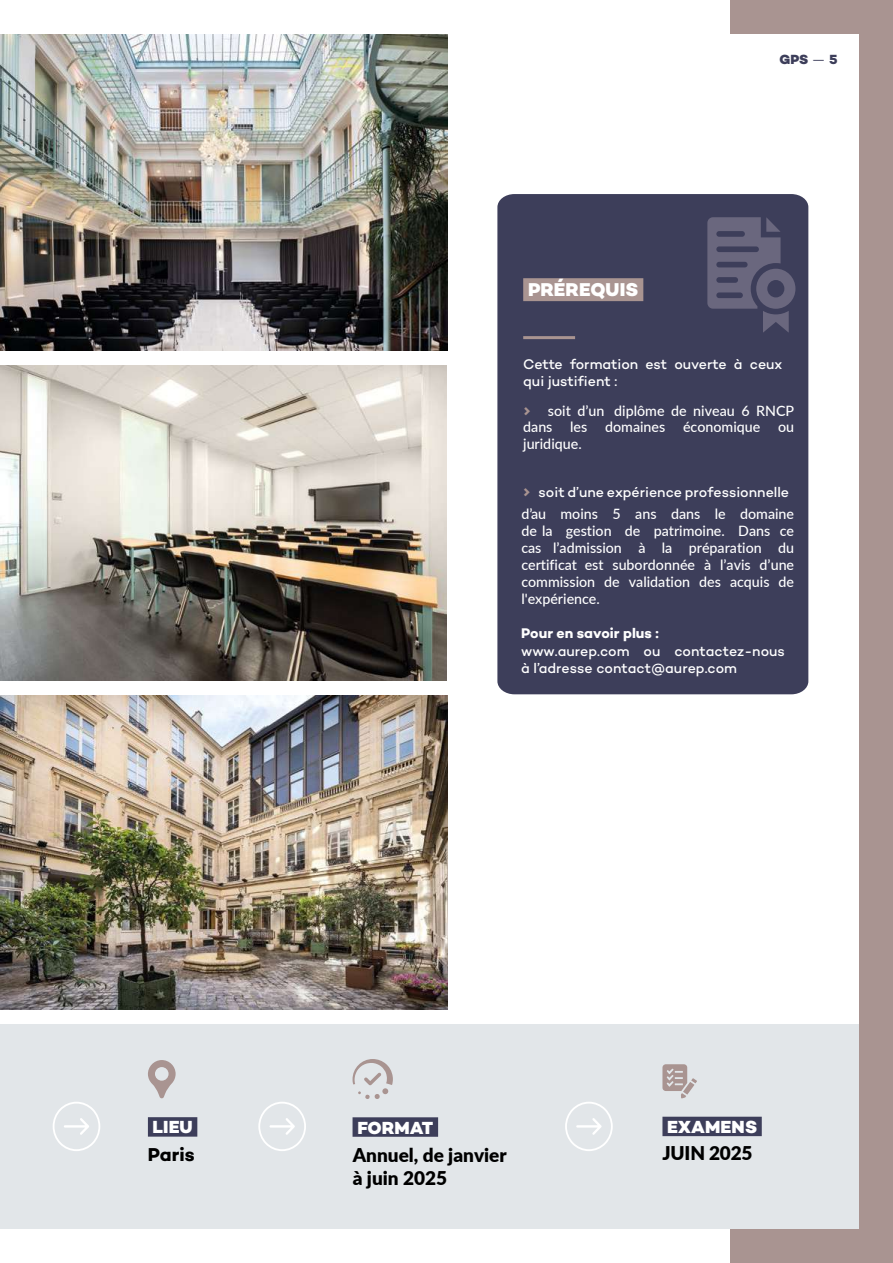
<style>
.page{position:relative;width:893px;height:1263px;background:#fff}
.page>*{position:absolute;margin:0;border:0;box-sizing:border-box;transform-origin:0 0}
.t1{font:900 18.9px/23.1px "Lato";color:#000}
.t2{font:800 18.9px "Campton";letter-spacing:.005em;color:#fff}
.t3{font:700 18.9px "Campton";color:#000}
.t4{font:800 17.85px "Campton";letter-spacing:.01em;color:#fff}
.t5{font:500 14.25px/17.1px "Lato";color:#fff;text-align:justify}
.t6{font:500 14.25px/17.1px "Campton";color:#fff}
.t7{font:700 14.25px "Campton";color:#fff}
.t8{font:800 13.5px "Campton";color:#3d3e5a}
.s1{font-weight:400}
.s2{font-family:"Campton";font-weight:800;color:#a99491}
.s3{font-weight:800;color:#a99491}
</style>
<div class="page">
<div style="left:730px;top:0;width:163px;height:1263px;background:#a99491"></div>
<div style="left:0;top:34px;width:859px;height:1195px;background:#fff"></div>
<div style="left:0;top:1025px;width:859px;height:204px;background:#e2e6e9"></div>
<div style="left:497px;top:194px;width:311px;height:500px;background:#3d3e5a"></div>
<svg style="left:707px;top:217px;width:88px;height:116px;background:#56556e"></svg>
<div style="left:523px;top:278px;width:120px;height:23px;background:#a99491"></div>
<hr style="left:523px;top:336px;width:52px;height:3px;background:#a99491">
<div style="left:148px;top:1117px;width:49px;height:19px;background:#3d3e5a"></div>
<svg style="left:148px;top:1060px;width:28px;height:39px"></svg>
<svg style="left:258px;top:1102px;width:48px;height:49px"></svg>
<svg style="left:53px;top:1102px;width:47px;height:49px"></svg>
<svg style="left:565px;top:1102px;width:48px;height:49px"></svg>
<div style="left:353px;top:1117px;width:85px;height:20px;background:#3d3e5a"></div>
<svg style="left:353px;top:1059px;width:40px;height:40px"></svg>
<div style="left:662px;top:1117px;width:100px;height:19px;background:#3d3e5a"></div>
<svg style="left:662px;top:1064px;width:35px;height:34px"></svg>
<img style="left:0;top:695px;width:448px;height:315px">
<img style="left:0;top:366px;width:446px;height:315px">
<img style="left:0;top:34px;width:448px;height:317px">
<h1 class="t2" style="left:528px;top:278px;width:112px">PRÉREQUIS</h1>
<p class="t8" style="left:780px;top:51px;width:60px">GPS <span class="s1">—</span> 5</p>
<p class="t6" style="left:523px;top:355px;width:261px">Cette formation est ouverte à ceux qui justifient :</p>
<p class="t5" style="left:523px;top:402px;width:272px;line-height:16.4px"><span class="s2">↑</span> soit d’un diplôme de niveau 6 RNCP dans les domaines économique ou juridique.</p>
<p class="t6" style="left:523px;top:483px;width:268px"><span class="s3">↑</span> soit d’une expérience professionnelle</p>
<p class="t5" style="left:521px;top:505px;width:274px">d’au moins 5 ans dans le domaine de la gestion de patrimoine. Dans ce cas l’admission à la préparation du certificat est subordonnée à l’avis d’une commission de validation des acquis de l'expérience.</p>
<p class="t7" style="left:521px;top:624px;width:139px">Pour en savoir plus :</p>
<p class="t6" style="left:521px;top:642px;width:265px">www.aurep.com ou contactez-nous à l’adresse contact@aurep.com</p>
<p class="t4" style="left:153px;top:1116px;width:42px">LIEU</p>
<h1 class="t3" style="left:148px;top:1143px;width:48px">Paris</h1>
<p class="t4" style="left:357px;top:1116px;width:77px">FORMAT</p>
<h1 class="t1" style="left:353px;top:1143px;width:155px">Annuel, de janvier à juin 2025</h1>
<p class="t4" style="left:667px;top:1115px;width:92px">EXAMENS</p>
<h1 class="t1" style="left:662px;top:1141px;width:92px">JUIN 2025</h1>
</div>
